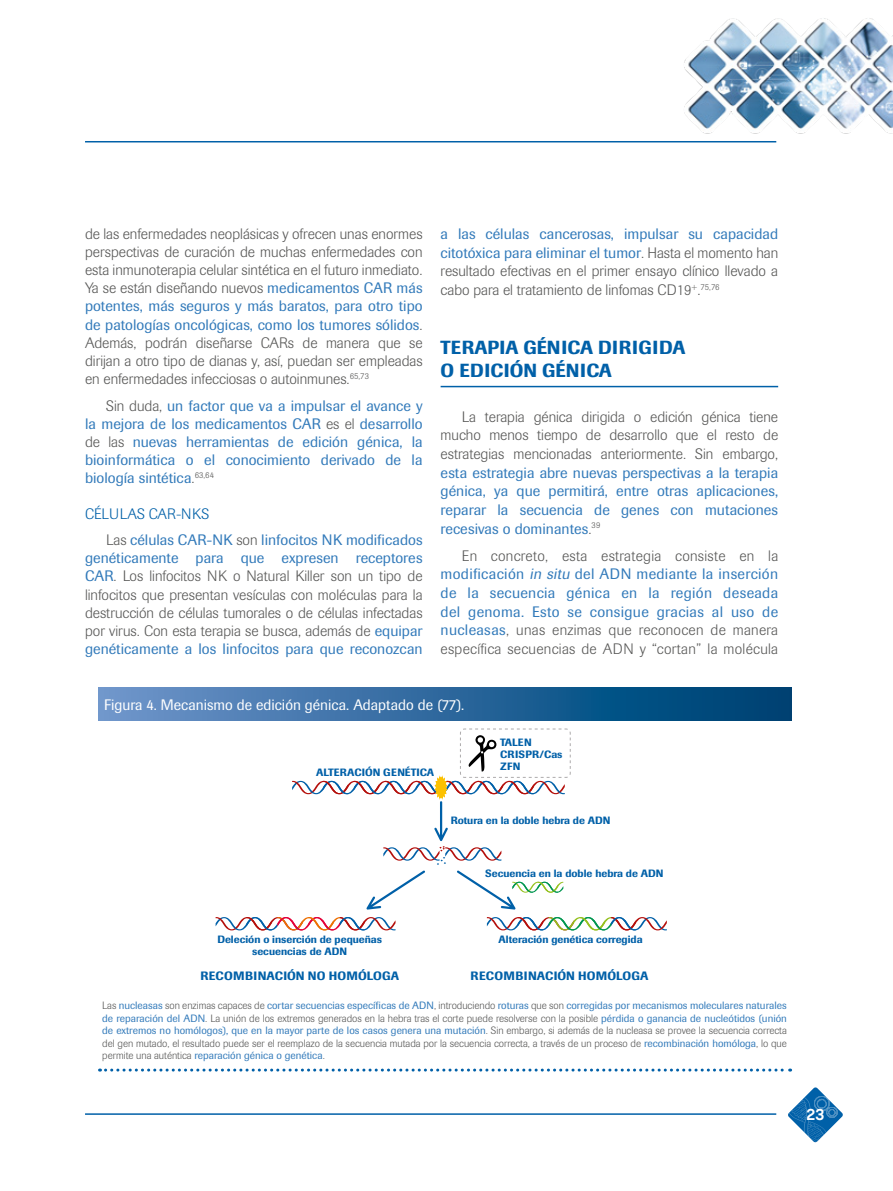
<style>
.page{position:relative;width:893px;height:1191px;background:#fff}
.page>*{position:absolute;margin:0;border:0;box-sizing:border-box;transform-origin:0 0}
.t1{font:500 18.75px/23.2px "Imago";letter-spacing:.02em;color:#0060a8}
.t2{font:300 15px/18.1px "Imago";color:#575756;text-align:justify}
.t3{font:15px/18.6px "Imago";color:#327aba;text-align:justify}
.t4{font:15px "Imago";color:#fff}
.t5{font:700 15px "Sharp Sans No 2";color:#fff}
.t6{font:500 12px "Imago";letter-spacing:.02em;color:#0060a8}
.t7{font:300 10.5px/12.6px "Imago";color:#575756;text-align:justify}
.t8{font:500 10.5px/12px "Imago";color:#0060a8;text-align:center}
.t9{font:500 10.5px/12px "Imago";letter-spacing:.02em;color:#0060a8}
.s1{font-weight:400;color:#327aba}
.s2{font-weight:300;color:#575756}
.s3{font-weight:300;color:#0060a8}
.s4{font-style:italic}
</style>
<div class="page">
<hr style="left:85px;top:1113px;width:691px;height:1px;background:#0060a8">
<hr style="left:85px;top:141px;width:691px;height:1px;background:#0060a8">
<img style="left:684px;top:18px;width:209px;height:124px">
<svg style="left:788px;top:1087px;width:55px;height:56px"></svg>
<hr style="left:441px;top:386px;width:337px;height:1px;background:#0060a8">
<div style="left:98px;top:688px;width:693px;height:32px;background:linear-gradient(to right,#6e94cb,#003d70)"></div>
<svg style="left:100px;top:1068px;width:691px;height:3px"></svg>
<svg style="left:292px;top:728px;width:279px;height:181px"></svg>
<svg style="left:216px;top:917px;width:180px;height:13px"></svg>
<svg style="left:487px;top:917px;width:180px;height:13px"></svg>
<p class="t2" style="left:85px;top:225px;width:339px">de las enfermedades neoplásicas y ofrecen unas enormes perspectivas de curación de muchas enfermedades con esta inmunoterapia celular sintética en el futuro inmediato.<br>Ya se están diseñando nuevos <span class="s1">medicamentos CAR más potentes, más seguros y más baratos, para otro tipo de patologías oncológicas, como los tumores sólidos</span>.<br>Además, podrán diseñarse CARs de manera que se dirijan a otro tipo de dianas y, así, puedan ser empleadas en enfermedades infecciosas o autoinmunes.<sup>65,73</sup></p>
<p class="t3" style="left:85px;top:396px;width:339px;line-height:18.1px;text-indent:21px"><span class="s2">Sin duda,</span> un factor que va a impulsar el avance y la mejora de los medicamentos CAR <span class="s2">es el</span> desarrollo <span class="s2">de las</span> nuevas herramientas de edición génica, la bioinformática o el conocimiento derivado de la biología sintética<span class="s2">.</span><sup>63,64</sup></p>
<p class="t3" style="left:106px;top:500px;width:318px;line-height:26.7px;text-indent:-21px"><span class="s3">CÉLULAS CAR-NKS<br></span><span class="s2">Las</span> células CAR-NK <span class="s2">son</span> linfocitos NK modificados</p>
<p class="t2" style="left:85px;top:549px;width:339px"><span class="s1">genéticamente para que expresen receptores CAR</span>. Los linfocitos NK o Natural Killer son un tipo de linfocitos que presentan vesículas con moléculas para la destrucción de células tumorales o de células infectadas por virus. Con esta terapia se busca, además de <span class="s1">equipar genéticamente a los linfocitos para que reconozcan</span></p>
<p class="t2" style="left:441px;top:225px;width:339px;line-height:18.6px"><span class="s1">a las células cancerosas, impulsar su capacidad citotóxica para eliminar el tumor</span>. Hasta el momento han resultado efectivas en el primer ensayo clínico llevado a cabo para el tratamiento de linfomas CD19<sup>+</sup>.<sup>75,76</sup></p>
<p class="t1" style="left:441px;top:336px;width:246px">TERAPIA GÉNICA DIRIGIDA<br>O EDICIÓN GÉNICA</p>
<p class="t2" style="left:441px;top:407px;width:339px;line-height:18.6px;text-indent:21px">La terapia génica dirigida o edición génica tiene mucho menos tiempo de desarrollo que el resto de estrategias mencionadas anteriormente. Sin embargo,</p>
<p class="t3" style="left:441px;top:463px;width:339px">esta estrategia abre nuevas perspectivas a la terapia génica, ya que permitirá, entre otras aplicaciones, reparar la secuencia de genes con mutaciones recesivas o dominantes<span class="s2">.</span><sup>39</sup></p>
<p class="t3" style="left:441px;top:546px;width:339px;text-indent:21px"><span class="s2">En concreto, esta estrategia consiste en la </span>modificación <span class="s4">in situ</span> del ADN mediante la inserción de la secuencia génica en la región deseada del genoma. Esto se consigue gracias al uso de nucleasas<span class="s2">, unas enzimas que reconocen de manera específica secuencias de ADN y “cortan” la molécula</span></p>
<p class="t4" style="left:104px;top:695px;width:362px">Figura 4. Mecanismo de edición génica. Adaptado de (77).</p>
<p class="t8" style="left:316px;top:766px;width:119px">ALTERACIÓN GENÉTICA</p>
<p class="t9" style="left:500px;top:736px;width:64px">TALEN<br>CRISPR/Cas<br>ZFN</p>
<p class="t8" style="left:451px;top:814px;width:161px">Rotura en la doble hebra de ADN</p>
<p class="t8" style="left:485px;top:867px;width:180px">Secuencia en la doble hebra de ADN</p>
<p class="t8" style="left:217px;top:933px;width:166px">Deleción o inserción de pequeñas secuencias de ADN</p>
<p class="t6" style="left:200px;top:969px;width:200px">RECOMBINACIÓN NO HOMÓLOGA</p>
<p class="t6" style="left:471px;top:969px;width:179px">RECOMBINACIÓN HOMÓLOGA</p>
<p class="t8" style="left:499px;top:933px;width:145px">Alteración genética corregida</p>
<p class="t7" style="left:102px;top:999px;width:686px">Las <span class="s1">nucleasas</span> son enzimas capaces de <span class="s1">cortar secuencias específicas de ADN</span>, introduciendo <span class="s1">roturas</span> que son <span class="s1">corregidas por mecanismos moleculares naturales de reparación del ADN</span>. La unión de los extremos generados en la hebra tras el corte puede resolverse con la posible <span class="s1">pérdida o ganancia de nucleótidos (unión de extremos no homólogos), que en la mayor parte de los casos genera una mutación</span>. Sin embargo, si además de la nucleasa se provee la secuencia correcta del gen mutado, el resultado puede ser el reemplazo de la secuencia mutada por la secuencia correcta, a través de un proceso de <span class="s1">recombinación homóloga</span>, lo que permite una auténtica <span class="s1">reparación génica o genética</span>.</p>
<p class="t5" style="left:807px;top:1102px;width:19px">23</p>
</div>
